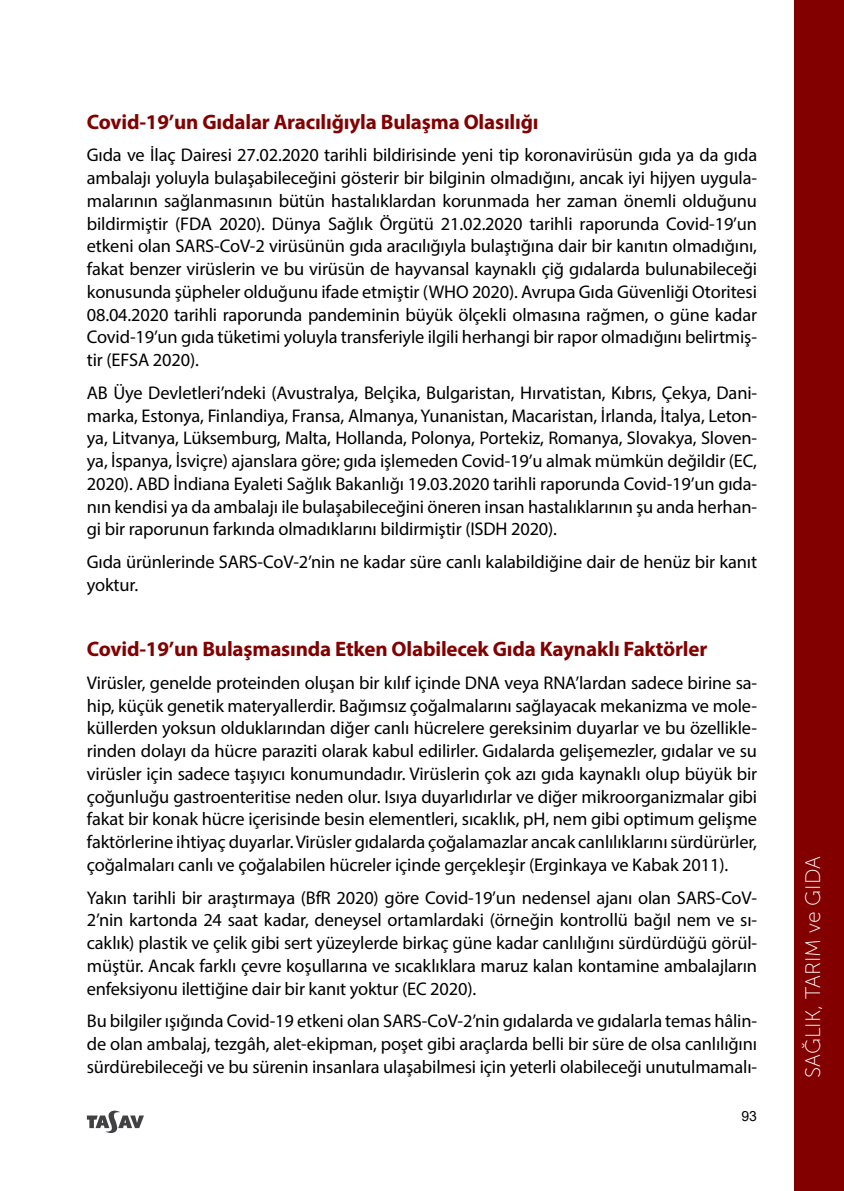
<style>
.page{position:relative;width:844px;height:1191px;background:#fff}
.page>*{position:absolute;margin:0;border:0;box-sizing:border-box;transform-origin:0 0}
.t1{font:700 21px "Myriad Pro";letter-spacing:-.01em;color:#820000}
.t2{font:21px "Museo Sans 100";color:#fff}
.t3{font:18.38px/22.8px "Myriad Pro";letter-spacing:-.01em;color:#000;text-align:justify}
.t4{font:14px "Arial";color:#000}
</style>
<div class="page">
<svg style="left:87px;top:1110px;width:57px;height:23px"></svg>
<div style="left:793px;top:0;width:50px;height:1191px;background:#820000"></div>
<p class="t1" style="left:87px;top:108px;width:453px">Covid-19’un Gıdalar Aracılığıyla Bulaşma Olasılığı</p>
<p class="t3" style="left:87px;top:143px;width:671px">Gıda ve İlaç Dairesi 27.02.2020 tarihli bildirisinde yeni tip koronavirüsün gıda ya da gıda ambalajı yoluyla bulaşabileceğini gösterir bir bilginin olmadığını, ancak iyi hijyen uygula&shy;malarının sağlanmasının bütün hastalıklardan korunmada her zaman önemli olduğunu bildirmiştir (FDA 2020). Dünya Sağlık Örgütü 21.02.2020 tarihli raporunda Covid-19’un etkeni olan SARS-CoV-2 virüsünün gıda aracılığıyla bulaştığına dair bir kanıtın olmadığını, fakat benzer virüslerin ve bu virüsün de hayvansal kaynaklı çiğ gıdalarda bulunabileceği konusunda şüpheler olduğunu ifade etmiştir (WHO 2020). Avrupa Gıda Güvenliği Otoritesi 08.04.2020 tarihli raporunda pandeminin büyük ölçekli olmasına rağmen, o güne kadar Covid-19’un gıda tüketimi yoluyla transferiyle ilgili herhangi bir rapor olmadığını belirtmiş&shy;tir (EFSA 2020).</p>
<p class="t3" style="left:87px;top:381px;width:671px">AB Üye Devletleri’ndeki (Avustralya, Belçika, Bulgaristan, Hırvatistan, Kıbrıs, Çekya, Dani&shy;marka, Estonya, Finlandiya, Fransa, Almanya, Yunanistan, Macaristan, İrlanda, İtalya, Leton&shy;ya, Litvanya, Lüksemburg, Malta, Hollanda, Polonya, Portekiz, Romanya, Slovakya, Sloven&shy;ya, İspanya, İsviçre) ajanslara göre; gıda işlemeden Covid-19’u almak mümkün değildir (EC, 2020). ABD İndiana Eyaleti Sağlık Bakanlığı 19.03.2020 tarihli raporunda Covid-19’un gıda&shy;nın kendisi ya da ambalajı ile bulaşabileceğini öneren insan hastalıklarının şu anda herhan&shy;gi bir raporunun farkında olmadıklarını bildirmiştir (ISDH 2020).</p>
<p class="t3" style="left:87px;top:550px;width:671px">Gıda ürünlerinde SARS-CoV-2’nin ne kadar süre canlı kalabildiğine dair de henüz bir kanıt yoktur.</p>
<p class="t1" style="left:87px;top:635px;width:622px">Covid-19’un Bulaşmasında Etken Olabilecek Gıda Kaynaklı Faktörler</p>
<p class="t3" style="left:87px;top:671px;width:671px">Virüsler, genelde proteinden oluşan bir kılıf içinde DNA veya RNA’lardan sadece birine sa&shy;hip, küçük genetik materyallerdir. Bağımsız çoğalmalarını sağlayacak mekanizma ve mole&shy;küllerden yoksun olduklarından diğer canlı hücrelere gereksinim duyarlar ve bu özellikle&shy;rinden dolayı da hücre paraziti olarak kabul edilirler. Gıdalarda gelişemezler, gıdalar ve su virüsler için sadece taşıyıcı konumundadır. Virüslerin çok azı gıda kaynaklı olup büyük bir çoğunluğu gastroenteritise neden olur. Isıya duyarlıdırlar ve diğer mikroorganizmalar gibi fakat bir konak hücre içerisinde besin elementleri, sıcaklık, pH, nem gibi optimum gelişme faktörlerine ihtiyaç duyarlar. Virüsler gıdalarda çoğalamazlar ancak canlılıklarını sürdürürler, çoğalmaları canlı ve çoğalabilen hücreler içinde gerçekleşir (Erginkaya ve Kabak 2011).</p>
<p class="t3" style="left:87px;top:885px;width:671px">Yakın tarihli bir araştırmaya (BfR 2020) göre Covid-19’un nedensel ajanı olan SARS-CoV-2’nin kartonda 24 saat kadar, deneysel ortamlardaki (örneğin kontrollü bağıl nem ve sı&shy;caklık) plastik ve çelik gibi sert yüzeylerde birkaç güne kadar canlılığını sürdürdüğü görül&shy;müştür. Ancak farklı çevre koşullarına ve sıcaklıklara maruz kalan kontamine ambalajların enfeksiyonu ilettiğine dair bir kanıt yoktur (EC 2020).</p>
<p class="t3" style="left:87px;top:1009px;width:671px">Bu bilgiler ışığında Covid-19 etkeni olan SARS-CoV-2’nin gıdalarda ve gıdalarla temas hâlin&shy;de olan ambalaj, tezgâh, alet-ekipman, poşet gibi araçlarda belli bir süre de olsa canlılığını sürdürebileceği ve bu sürenin insanlara ulaşabilmesi için yeterli olabileceği unutulmamalı-</p>
<p class="t4" style="left:741px;top:1106px;width:17px">93</p>
<p class="t2" style="left:801px;top:1078px;width:223px;rotate:-90deg">SAĞLIK, TARIM ve GIDA</p>
</div>
